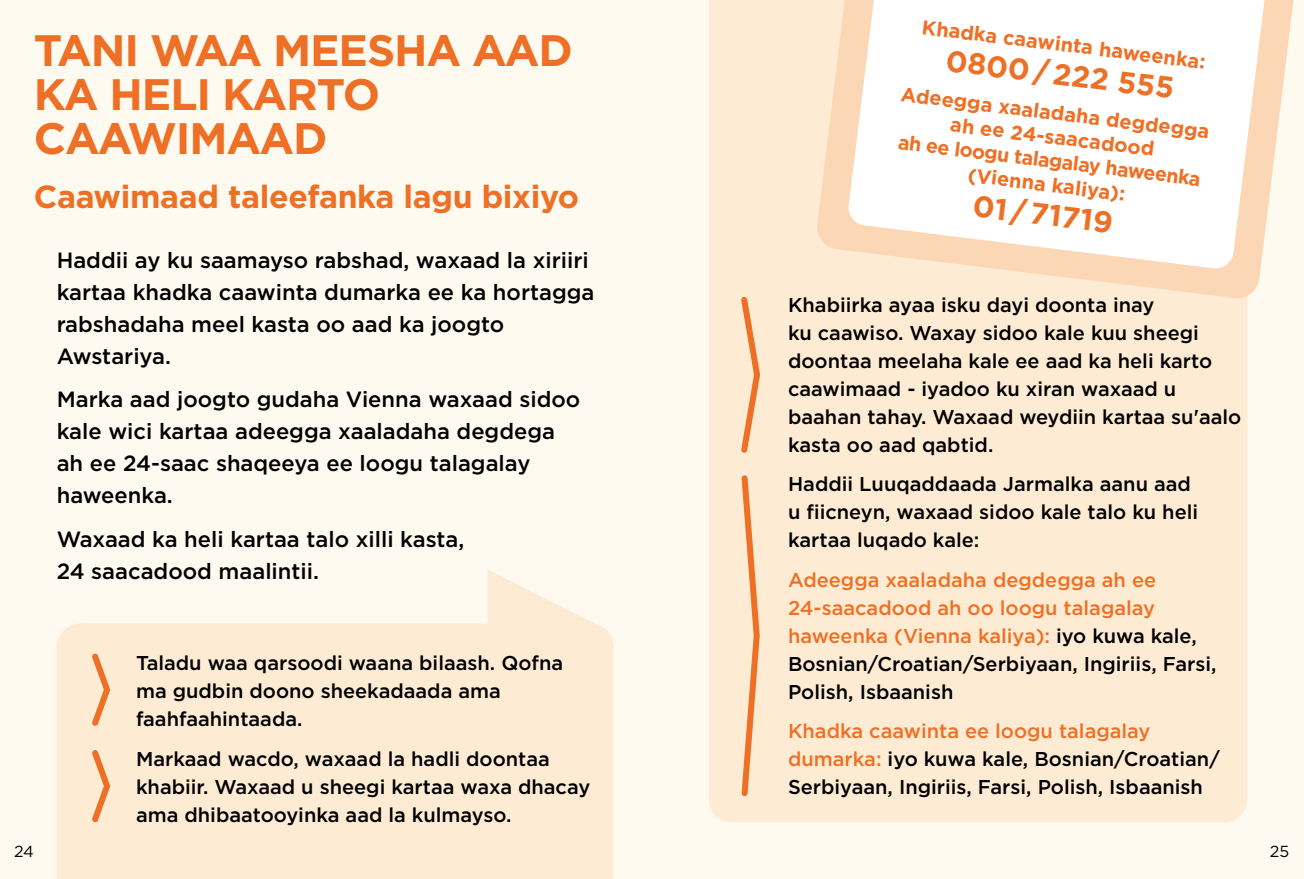
<style>
.page{position:relative;width:1304px;height:879px;background:#fffaf0}
.page>*{position:absolute;margin:0;border:0;box-sizing:border-box;transform-origin:0 0}
.t1{font:700 44px/44px "Gotham";letter-spacing:-.025em;color:#ee7026}
.t2{font:700 32px "Gotham";letter-spacing:-.01em;color:#ee7026}
.t3{font:700 30px "Gotham";color:#ee7026}
.t4{font:500 22px/32px "Gotham";color:#000}
.t5{font:500 20px/28px "Gotham";color:#000}
.t6{font:500 20px/28px "Gotham";color:#ee7026}
.t7{font:700 20px/24px "Gotham";color:#ee7026;text-align:center}
.t8{font:16px "Gotham";color:#000}
.s1{color:#000}
.s2{color:#ee7026}
</style>
<div class="page">
<div style="left:709px;top:0;width:538px;height:822px;background:#feebd3"></div>
<svg style="left:737px;top:293px;width:26px;height:164px;background:#facfac"></svg>
<svg style="left:738px;top:472px;width:25px;height:327px;background:#faceaa"></svg>
<svg style="left:57px;top:570px;width:557px;height:309px;fill:#feebd3"></svg>
<svg style="left:87px;top:649px;width:26px;height:81px;background:#fad0ad"></svg>
<svg style="left:87px;top:745px;width:26px;height:82px;background:#fad0ae"></svg>
<svg style="left:816px;top:0;width:445px;height:299px;background:#fde3c7"></svg>
<svg style="left:847px;top:0;width:447px;height:269px;fill:#fff"></svg>
<h1 class="t1" style="left:34px;top:27px;width:541px">TANI WAA MEESHA AAD<br>KA HELI KARTO<br>CAAWIMAAD</h1>
<h2 class="t2" style="left:34px;top:178px;width:547px">Caawimaad taleefanka lagu bixiyo</h2>
<p class="t4" style="left:57px;top:243px;width:539px">Haddii ay ku saamayso rabshad, waxaad la xiriiri kartaa khadka caawinta dumarka ee ka hortagga rabshadaha meel kasta oo aad ka joogto Awstariya.</p>
<p class="t4" style="left:57px;top:383px;width:525px">Marka aad joogto gudaha Vienna waxaad sidoo kale wici kartaa adeegga xaaladaha degdega ah ee 24-saac shaqeeya ee loogu talagalay haweenka.</p>
<p class="t4" style="left:57px;top:522px;width:409px">Waxaad ka heli kartaa talo xilli kasta,<br>24 saacadood maalintii.</p>
<p class="t5" style="left:136px;top:649px;width:429px">Taladu waa qarsoodi waana bilaash. Qofna ma gudbin doono sheekadaada ama faahfaahintaada.</p>
<p class="t5" style="left:136px;top:744px;width:456px">Markaad wacdo, waxaad la hadli doontaa khabiir. Waxaad u sheegi kartaa waxa dhacay ama dhibaatooyinka aad la kulmayso.</p>
<p class="t7" style="left:924px;top:14px;width:287px;rotate:7deg">Khadka caawinta haweenka:</p>
<h3 class="t3" style="left:948px;top:43px;width:231px;rotate:7deg">0800/222 555</h3>
<p class="t7" style="left:903px;top:81px;width:312px;rotate:7deg">Adeegga xaaladaha degdegga ah ee 24-saacadood<br>ah ee loogu talagalay haweenka (Vienna kaliya):</p>
<h3 class="t3" style="left:975px;top:188px;width:142px;rotate:7deg">01/71719</h3>
<p class="t5" style="left:788px;top:290px;width:455px">Khabiirka ayaa isku dayi doonta inay<br>ku caawiso. Waxay sidoo kale kuu sheegi doontaa meelaha kale ee aad ka heli karto caawimaad - iyadoo ku xiran waxaad u baahan tahay. Waxaad weydiin kartaa su'aalo kasta oo aad qabtid.</p>
<p class="t5" style="left:788px;top:470px;width:412px">Haddii Luuqaddaada Jarmalka aanu aad u fiicneyn, waxaad sidoo kale talo ku heli kartaa luqado kale:</p>
<p class="t6" style="left:788px;top:565px;width:430px">Adeegga xaaladaha degdegga ah ee 24-saacadood ah oo loogu talagalay haweenka (Vienna kaliya): <span class="s1">iyo kuwa kale, Bosnian/Croatian/Serbiyaan, Ingiriis, Farsi, Polish, Isbaanish</span></p>
<p class="t5" style="left:788px;top:716px;width:433px"><span class="s2">Khadka caawinta ee loogu talagalay dumarka:</span> iyo kuwa kale, Bosnian/Croatian/<br>Serbiyaan, Ingiriis, Farsi, Polish, Isbaanish</p>
<p class="t8" style="left:14px;top:842px;width:21px">24</p>
<p class="t8" style="left:1270px;top:842px;width:21px">25</p>
</div>
